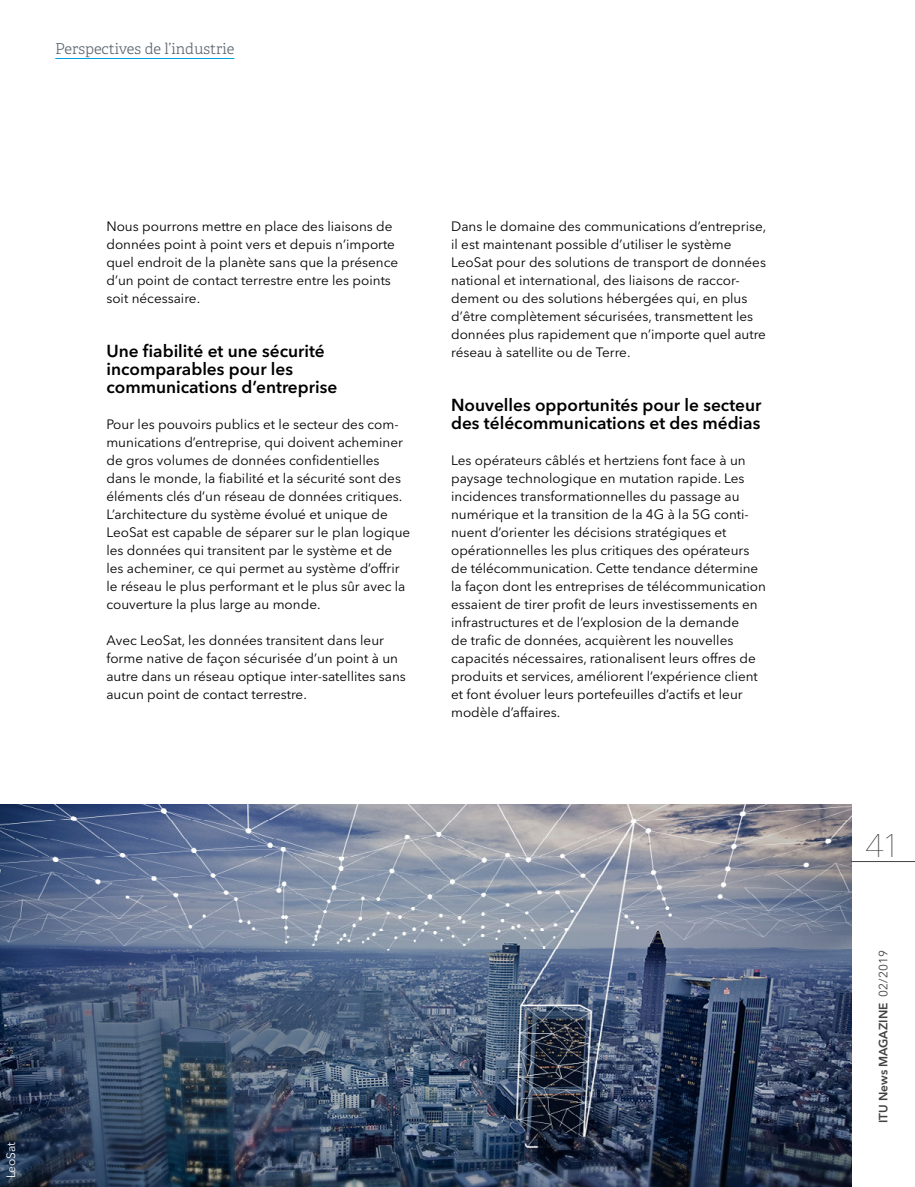
<style>
.page{position:relative;width:915px;height:1187px;background:#fff}
.page>*{position:absolute;margin:0;border:0;box-sizing:border-box;transform-origin:0 0}
.t1{font:200 32.4px "Avenir Next LT Pro";color:#424242;scale:1.11 1}
.t2{font:600 17.25px/18px "Avenir Next LT Pro";color:#000}
.t3{font:300 15px "Adelle CYR";color:#5c666f}
.t4{font:13.5px/18px "Avenir Next LT Pro";color:#000}
.t5{font:600 12px "Avenir Next LT Pro";color:#424242}
.t6{font:12px "Avenir Next LT Pro";letter-spacing:-.01em;color:#fff}
.s1{font-weight:400}
</style>
<div class="page">
<img style="left:0;top:804px;width:850px;height:382px">
<hr style="left:850px;top:861px;width:64px;height:1px;background:#424242">
<hr style="left:55px;top:58px;width:179px;height:1px;background:#00a3e0">
<p class="t3" style="left:55px;top:38px;width:180px">Perspectives de l’industrie</p>
<p class="t4" style="left:106px;top:217px;width:293px">Nous pourrons mettre en place des liaisons de données point à point vers et depuis n’importe quel endroit de la planète sans que la présence d’un point de contact terrestre entre les points soit nécessaire.</p>
<p class="t2" style="left:106px;top:342px;width:232px">Une fiabilité et une sécurité incomparables pour les communications d’entreprise</p>
<p class="t4" style="left:106px;top:415px;width:305px">Pour les pouvoirs publics et le secteur des com&shy;munications d’entreprise, qui doivent acheminer de gros volumes de données confidentielles dans le monde, la fiabilité et la sécurité sont des éléments clés d’un réseau de données critiques.<br>L’architecture du système évolué et unique de LeoSat est capable de séparer sur le plan logique les données qui transitent par le système et de les acheminer, ce qui permet au système d’offrir le réseau le plus performant et le plus sûr avec la couverture la plus large au monde.</p>
<p class="t4" style="left:106px;top:631px;width:301px">Avec LeoSat, les données transitent dans leur forme native de façon sécurisée d’un point à un autre dans un réseau optique inter-satellites sans aucun point de contact terrestre.</p>
<p class="t4" style="left:451px;top:217px;width:316px">Dans le domaine des communications d’entreprise, il est maintenant possible d’utiliser le système LeoSat pour des solutions de transport de données national et international, des liaisons de raccor&shy;dement ou des solutions hébergées qui, en plus d’être complètement sécurisées, transmettent les données plus rapidement que n’importe quel autre réseau à satellite ou de Terre.</p>
<p class="t2" style="left:451px;top:396px;width:312px">Nouvelles opportunités pour le secteur des télécommunications et des médias</p>
<p class="t4" style="left:451px;top:451px;width:316px">Les opérateurs câblés et hertziens font face à un paysage technologique en mutation rapide. Les incidences transformationnelles du passage au numérique et la transition de la 4G à la 5G conti&shy;nuent d’orienter les décisions stratégiques et opérationnelles les plus critiques des opérateurs de télécommunication. Cette tendance détermine la façon dont les entreprises de télécommunication essaient de tirer profit de leurs investissements en infrastructures et de l’explosion de la demande<br>de trafic de données, acquièrent les nouvelles capacités nécessaires, rationalisent leurs offres de produits et services, améliorent l’expérience client et font évoluer leurs portefeuilles d’actifs et leur modèle d’affaires.</p>
<p class="t6" style="left:4px;top:1178px;width:38px;rotate:-90deg">LeoSat</p>
<h1 class="t1" style="left:864px;top:826px;width:35px">41</h1>
<p class="t5" style="left:875px;top:1123px;width:174px;rotate:-90deg">ITU News MAGAZINE <span class="s1">02/2019</span></p>
</div>
